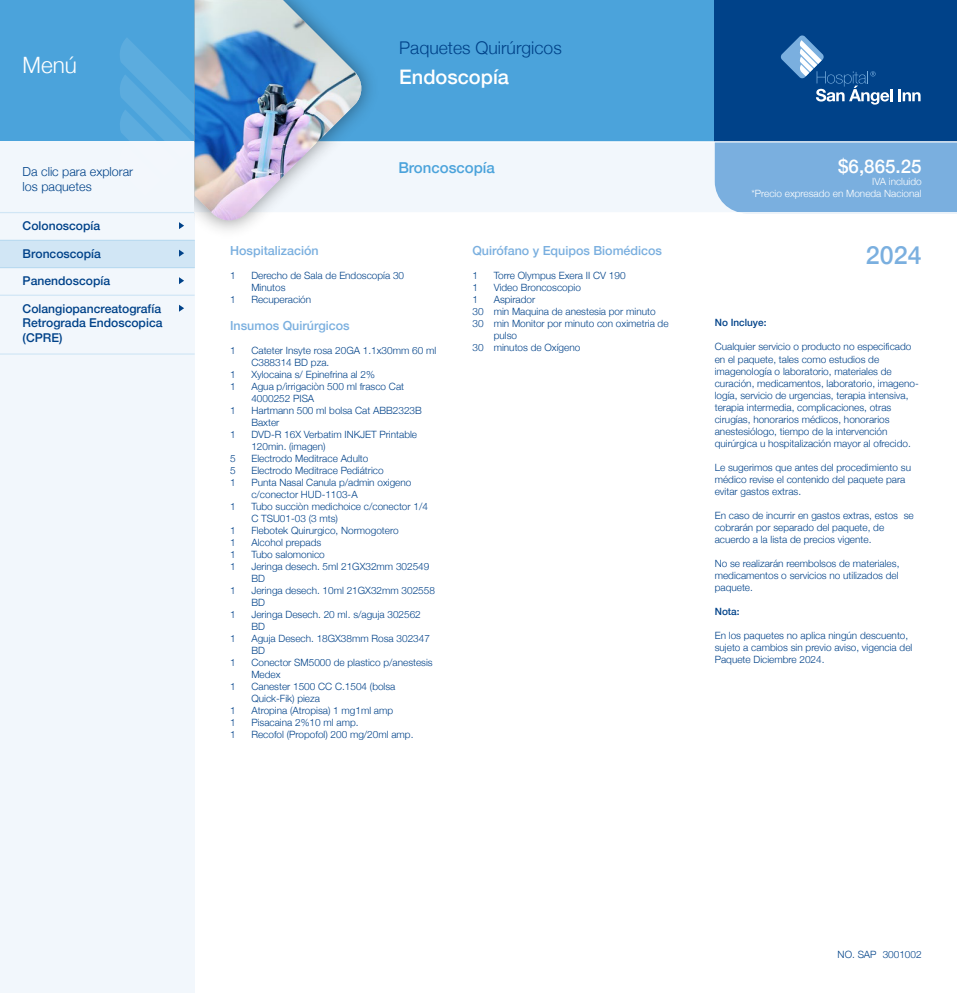
<style>
.page{position:relative;width:957px;height:993px;background:#fff}
.page>*{position:absolute;margin:0;border:0;box-sizing:border-box;transform-origin:0 0}
.t1{font:500 25px "Helvetica Neue";color:#7aafdf}
.t2{font:300 22.5px "Helvetica Neue";color:#fff}
.t3{font:500 20px "Helvetica Neue";color:#fff}
.t4{font:500 18.75px "Helvetica Neue";color:#fff}
.t5{font:300 17.5px "Helvetica Neue";color:#004289}
.t6{font:500 15px "Helvetica Neue";color:#4ba3db}
.t7{font:500 12.5px "Helvetica Neue";color:#7aafdf}
.t8{font:300 12.5px/15px "Helvetica Neue";color:#004289}
.t9{font:500 12.12px/14.5px "Helvetica Neue";color:#004289;text-align:justify}
.t10{font:300 10px/12px "Helvetica Neue";color:#004289}
.t11{font:300 10px/12px "Helvetica Neue";color:#fff;text-align:right}
.t12{font:500 10px "Helvetica Neue";color:#004289}
</style>
<div class="page">
<div style="left:0;top:0;width:195px;height:992px;background:#f2f7fc"></div>
<div style="left:0;top:0;width:195px;height:140px;background:#4ba3db"></div>
<div style="left:0;top:240px;width:195px;height:27px;background:#d1e6f5"></div>
<hr style="left:0;top:267px;width:195px;height:1px;background:#4ba3db">
<hr style="left:0;top:212px;width:195px;height:1px;background:#4ba3db">
<hr style="left:0;top:239px;width:195px;height:2px;background:#4ba3db">
<hr style="left:0;top:294px;width:195px;height:2px;background:#4ba3db">
<hr style="left:0;top:353px;width:195px;height:1px;background:#4ba3db">
<svg style="left:179px;top:249px;width:5px;height:7px"></svg>
<svg style="left:179px;top:277px;width:5px;height:7px"></svg>
<svg style="left:179px;top:304px;width:5px;height:7px"></svg>
<div style="left:195px;top:0;width:519px;height:142px;background:#4ba3db"></div>
<div style="left:714px;top:0;width:242px;height:142px;background:#004289"></div>
<div style="left:195px;top:142px;width:761px;height:71px;background:#f2f7fc"></div>
<div style="left:714px;top:142px;width:242px;height:70px;background:#7aafdf"></div>
<hr style="left:195px;top:141px;width:761px;height:1px;background:#fff">
<hr style="left:195px;top:212px;width:761px;height:1px;background:#fff">
<svg style="left:120px;top:0;width:243px;height:229px"></svg>
<img style="left:195px;top:0;width:166px;height:220px">
<svg style="left:898px;top:89px;width:22px;height:12px"></svg>
<svg style="left:780px;top:35px;width:112px;height:70px"></svg>
<h2 class="t2" style="left:23px;top:47px;width:56px">Menú</h2>
<p class="t8" style="left:23px;top:163px;width:112px">Da clic para explorar los paquetes</p>
<p class="t9" style="left:23px;top:218px;width:79px">Colonoscopía</p>
<p class="t9" style="left:23px;top:245px;width:80px">Broncoscopía</p>
<p class="t9" style="left:23px;top:273px;width:89px">Panendoscopía</p>
<p class="t9" style="left:23px;top:300px;width:141px">Colangiopancreatografía Retrograda Endoscopica (CPRE)</p>
<h3 class="t5" style="left:399px;top:33px;width:164px">Paquetes Quirúrgicos</h3>
<h3 class="t3" style="left:399px;top:61px;width:111px">Endoscopía</h3>
<h3 class="t6" style="left:398px;top:156px;width:98px">Broncoscopía</h3>
<p class="t7" style="left:230px;top:240px;width:90px">Hospitalización</p>
<p class="t10" style="left:230px;top:268px;width:7px">1</p>
<p class="t10" style="left:251px;top:268px;width:154px">Derecho de Sala de Endoscopía 30<br>Minutos</p>
<p class="t10" style="left:230px;top:292px;width:7px">1</p>
<p class="t10" style="left:251px;top:292px;width:61px">Recuperación</p>
<p class="t7" style="left:230px;top:315px;width:121px">Insumos Quirúrgicos</p>
<p class="t10" style="left:230px;top:343px;width:7px">1</p>
<p class="t10" style="left:251px;top:343px;width:186px">Cateter Insyte rosa 20GA 1.1x30mm 60 ml<br>C388314 BD pza.</p>
<p class="t10" style="left:230px;top:367px;width:7px">1</p>
<p class="t10" style="left:251px;top:367px;width:125px">Xylocaina s/ Epinefrina al 2%</p>
<p class="t10" style="left:230px;top:379px;width:7px">1</p>
<p class="t10" style="left:251px;top:379px;width:154px">Agua p/irrigaciòn 500 ml frasco Cat<br>4000252 PISA</p>
<p class="t10" style="left:230px;top:403px;width:7px">1</p>
<p class="t10" style="left:251px;top:403px;width:172px">Hartmann 500 ml bolsa Cat ABB2323B<br>Baxter</p>
<p class="t10" style="left:230px;top:427px;width:7px">1</p>
<p class="t10" style="left:251px;top:427px;width:167px">DVD-R 16X Verbatim INKJET Printable<br>120min. (imagen)</p>
<p class="t10" style="left:230px;top:451px;width:7px">5</p>
<p class="t10" style="left:251px;top:451px;width:118px">Electrodo Meditrace Adulto</p>
<p class="t10" style="left:230px;top:463px;width:7px">5</p>
<p class="t10" style="left:251px;top:463px;width:134px">Electrodo Meditrace Pediátrico</p>
<p class="t10" style="left:230px;top:475px;width:7px">1</p>
<p class="t10" style="left:251px;top:475px;width:161px">Punta Nasal Canula p/admin oxigeno c/conector HUD-1103-A</p>
<p class="t10" style="left:230px;top:499px;width:7px">1</p>
<p class="t10" style="left:251px;top:499px;width:178px">Tubo succiòn medichoice c/conector 1/4<br>C TSU01-03 (3 mts)</p>
<p class="t10" style="left:230px;top:523px;width:7px">1</p>
<p class="t10" style="left:251px;top:523px;width:149px">Flebotek Quirurgico, Normogotero</p>
<p class="t10" style="left:230px;top:535px;width:7px">1</p>
<p class="t10" style="left:251px;top:535px;width:71px">Alcohol prepads</p>
<p class="t10" style="left:230px;top:547px;width:7px">1</p>
<p class="t10" style="left:251px;top:547px;width:75px">Tubo salomonico</p>
<p class="t10" style="left:230px;top:559px;width:7px">1</p>
<p class="t10" style="left:251px;top:559px;width:179px">Jeringa desech. 5ml 21GX32mm 302549<br>BD</p>
<p class="t10" style="left:230px;top:583px;width:7px">1</p>
<p class="t10" style="left:251px;top:583px;width:185px">Jeringa desech. 10ml 21GX32mm 302558<br>BD</p>
<p class="t10" style="left:230px;top:607px;width:7px">1</p>
<p class="t10" style="left:251px;top:607px;width:171px">Jeringa Desech. 20 ml. s/aguja 302562<br>BD</p>
<p class="t10" style="left:230px;top:631px;width:7px">1</p>
<p class="t10" style="left:251px;top:631px;width:180px">Aguja Desech. 18GX38mm Rosa 302347<br>BD</p>
<p class="t10" style="left:230px;top:655px;width:7px">1</p>
<p class="t10" style="left:251px;top:655px;width:183px">Conector SM5000 de plastico p/anestesis<br>Medex</p>
<p class="t10" style="left:230px;top:679px;width:7px">1</p>
<p class="t10" style="left:251px;top:679px;width:145px">Canester 1500 CC C.1504 (bolsa<br>Quick-Fik) pieza</p>
<p class="t10" style="left:230px;top:703px;width:7px">1</p>
<p class="t10" style="left:251px;top:703px;width:143px">Atropina (Atropisa) 1 mg1ml amp</p>
<p class="t10" style="left:230px;top:715px;width:7px">1</p>
<p class="t10" style="left:251px;top:715px;width:109px">Pisacaina 2%10 ml amp.</p>
<p class="t10" style="left:230px;top:727px;width:7px">1</p>
<p class="t10" style="left:251px;top:727px;width:163px">Recofol (Propofol) 200 mg/20ml amp.</p>
<p class="t7" style="left:472px;top:240px;width:191px">Quirófano y Equipos Biomédicos</p>
<p class="t10" style="left:472px;top:268px;width:7px">1</p>
<p class="t10" style="left:493px;top:268px;width:133px">Torre Olympus Exera II CV 190</p>
<p class="t10" style="left:472px;top:280px;width:7px">1</p>
<p class="t10" style="left:493px;top:280px;width:89px">Video Broncoscopio</p>
<p class="t10" style="left:472px;top:292px;width:7px">1</p>
<p class="t10" style="left:493px;top:292px;width:43px">Aspirador</p>
<p class="t10" style="left:472px;top:304px;width:185px">30 min Maquina de anestesia por minuto</p>
<p class="t10" style="left:472px;top:316px;width:197px">30 min Monitor por minuto con oximetria de</p>
<p class="t10" style="left:493px;top:328px;width:25px">pulso</p>
<p class="t10" style="left:472px;top:340px;width:109px">30 minutos de Oxígeno</p>
<h3 class="t4" style="left:838px;top:151px;width:85px">$6,865.25</h3>
<p class="t11" style="left:751px;top:174px;width:172px">IVA incluido<br>*Precio expresado en Moneda Nacional</p>
<h1 class="t1" style="left:865px;top:234px;width:57px">2024</h1>
<p class="t12" style="left:714px;top:315px;width:53px">No Incluye:</p>
<p class="t10" style="left:714px;top:340px;width:205px">Cualquier servicio o producto no especificado en el paquete, tales como estudios de imagenología o laboratorio, materiales de curación, medicamentos, laboratorio, imageno&shy;logía, servicio de urgencias, terapia intensiva, terapia intermedia, complicaciones, otras cirugías, honorarios médicos, honorarios anestesiólogo, tiempo de la intervención quirúrgica u hospitalización mayor al ofrecido.</p>
<p class="t10" style="left:714px;top:460px;width:198px">Le sugerimos que antes del procedimiento su médico revise el contenido del paquete para evitar gastos extras.</p>
<p class="t10" style="left:714px;top:508px;width:200px">En caso de incurrir en gastos extras, estos se cobrarán por separado del paquete, de acuerdo a la lista de precios vigente.</p>
<p class="t10" style="left:714px;top:556px;width:186px;text-align:justify">No se realizarán reembolsos de materiales, medicamentos o servicios no utilizados del paquete.</p>
<p class="t12" style="left:714px;top:603px;width:26px">Nota:</p>
<p class="t10" style="left:714px;top:628px;width:199px">En los paquetes no aplica ningún descuento, sujeto a cambios sin previo aviso, vigencia del<br>Paquete Diciembre 2024.</p>
<p class="t10" style="left:837px;top:946px;width:85px">NO. SAP 3001002</p>
</div>
